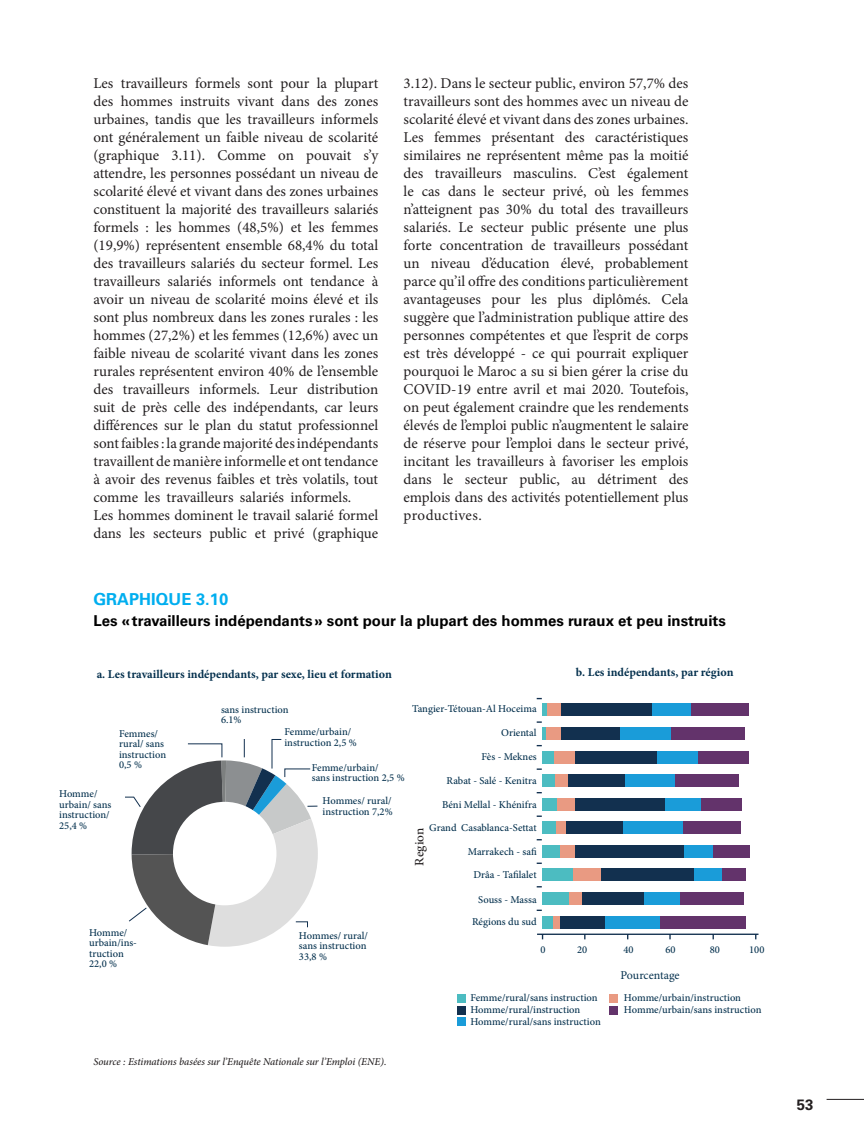
<style>
.page{position:relative;width:864px;height:1134px;background:#fff}
.page>*{position:absolute;margin:0;border:0;box-sizing:border-box;transform-origin:0 0}
.t1{font:18px "Adobe Arabic";color:#231f20}
.f{font:700 16.5px "Univers LT Std";color:#00aeef}
.t2{font:15px/18px "Minion Pro";color:#231f20;text-align:justify}
.t3{font:700 15px "Univers LT Std";color:#000}
.t4{font:700 15px "Univers LT Std";color:#231f20}
.t5{font:700 12px "Minion Pro";color:#05314e}
.t6{font:12px "Minion Pro";letter-spacing:-.005em;color:#05314e}
.t7{font:500 10.5px/10.5px "Minion Pro";color:#05314e}
.Style_de_paragraphe{font:italic 500 10.5px "Minion Pro";letter-spacing:-.005em;color:#231f20}
</style>
<div class="page">
<hr style="left:827px;top:1099px;width:37px;height:1px;background:#231f20">
<div style="left:457px;top:994px;width:8px;height:9px;background:#4cbcc1"></div>
<div style="left:609px;top:994px;width:8px;height:9px;background:#e99a82"></div>
<div style="left:457px;top:1017px;width:8px;height:9px;background:#1a9cd9"></div>
<div style="left:457px;top:1006px;width:8px;height:8px;background:#12304f"></div>
<div style="left:609px;top:1006px;width:8px;height:8px;background:#63336b"></div>
<hr style="left:537px;top:934px;width:222px;height:1px;background:#12304f">
<div style="left:547px;top:704px;width:14px;height:12px;background:#e99a82"></div>
<div style="left:561px;top:704px;width:91px;height:12px;background:#12304f"></div>
<div style="left:542px;top:704px;width:5px;height:12px;background:#4cbcc1"></div>
<div style="left:690px;top:704px;width:58px;height:12px;background:#63336b"></div>
<div style="left:652px;top:704px;width:38px;height:12px;background:#1a9cd9"></div>
<div style="left:546px;top:727px;width:15px;height:13px;background:#e99a82"></div>
<hr style="left:542px;top:727px;width:4px;height:13px;background:#4cbcc1">
<div style="left:671px;top:727px;width:73px;height:13px;background:#63336b"></div>
<div style="left:619px;top:727px;width:52px;height:13px;background:#1a9cd9"></div>
<div style="left:561px;top:727px;width:58px;height:13px;background:#12304f"></div>
<div style="left:542px;top:751px;width:12px;height:12px;background:#4cbcc1"></div>
<div style="left:575px;top:751px;width:82px;height:12px;background:#12304f"></div>
<div style="left:554px;top:751px;width:21px;height:12px;background:#e99a82"></div>
<div style="left:698px;top:751px;width:50px;height:12px;background:#63336b"></div>
<div style="left:657px;top:751px;width:41px;height:12px;background:#1a9cd9"></div>
<div style="left:542px;top:774px;width:13px;height:13px;background:#4cbcc1"></div>
<div style="left:555px;top:774px;width:13px;height:13px;background:#e99a82"></div>
<div style="left:625px;top:774px;width:50px;height:13px;background:#1a9cd9"></div>
<div style="left:568px;top:774px;width:57px;height:13px;background:#12304f"></div>
<div style="left:675px;top:774px;width:64px;height:13px;background:#63336b"></div>
<div style="left:575px;top:798px;width:90px;height:12px;background:#12304f"></div>
<div style="left:557px;top:798px;width:18px;height:12px;background:#e99a82"></div>
<div style="left:665px;top:798px;width:36px;height:12px;background:#1a9cd9"></div>
<div style="left:701px;top:798px;width:41px;height:12px;background:#63336b"></div>
<div style="left:542px;top:798px;width:15px;height:12px;background:#4cbcc1"></div>
<div style="left:555px;top:821px;width:11px;height:13px;background:#e99a82"></div>
<div style="left:542px;top:821px;width:13px;height:13px;background:#4cbcc1"></div>
<div style="left:566px;top:821px;width:57px;height:13px;background:#12304f"></div>
<div style="left:683px;top:821px;width:57px;height:13px;background:#63336b"></div>
<div style="left:623px;top:821px;width:60px;height:13px;background:#1a9cd9"></div>
<div style="left:559px;top:845px;width:16px;height:13px;background:#e99a82"></div>
<div style="left:542px;top:845px;width:17px;height:13px;background:#4cbcc1"></div>
<div style="left:575px;top:845px;width:109px;height:13px;background:#12304f"></div>
<div style="left:713px;top:845px;width:37px;height:13px;background:#63336b"></div>
<div style="left:684px;top:845px;width:29px;height:13px;background:#1a9cd9"></div>
<div style="left:573px;top:869px;width:29px;height:12px;background:#e99a82"></div>
<div style="left:602px;top:869px;width:92px;height:12px;background:#12304f"></div>
<div style="left:694px;top:869px;width:29px;height:12px;background:#1a9cd9"></div>
<div style="left:723px;top:869px;width:23px;height:12px;background:#63336b"></div>
<div style="left:542px;top:869px;width:31px;height:12px;background:#4cbcc1"></div>
<div style="left:581px;top:892px;width:63px;height:13px;background:#12304f"></div>
<div style="left:542px;top:892px;width:27px;height:13px;background:#4cbcc1"></div>
<div style="left:644px;top:892px;width:37px;height:13px;background:#1a9cd9"></div>
<div style="left:569px;top:892px;width:12px;height:13px;background:#e99a82"></div>
<div style="left:681px;top:892px;width:63px;height:13px;background:#63336b"></div>
<div style="left:660px;top:916px;width:85px;height:12px;background:#63336b"></div>
<div style="left:560px;top:916px;width:46px;height:12px;background:#12304f"></div>
<div style="left:606px;top:916px;width:54px;height:12px;background:#1a9cd9"></div>
<div style="left:542px;top:916px;width:11px;height:12px;background:#4cbcc1"></div>
<div style="left:553px;top:916px;width:7px;height:12px;background:#e99a82"></div>
<svg style="left:125px;top:739px;width:193px;height:208px"></svg>
<div style="left:173px;top:802px;width:103px;height:103px;background:#fff;border-radius:50%"></div>
<p class="t2" style="left:93px;top:74px;width:286px">Les travailleurs formels sont pour la plupart des hommes instruits vivant dans des zones urbaines, tandis que les travailleurs informels ont généralement un faible niveau de scolarité (graphique 3.11). Comme on pouvait s’y attendre, les personnes possédant un niveau de scolarité élevé et vivant dans des zones urbaines constituent la majorité des travailleurs salariés formels : les hommes (48,5%) et les femmes (19,9%) représentent ensemble 68,4% du total des travailleurs salariés du secteur formel. Les travailleurs salariés informels ont tendance à avoir un niveau de scolarité moins élevé et ils sont plus nombreux dans les zones rurales : les hommes (27,2%) et les femmes (12,6%) avec un faible niveau de scolarité vivant dans les zones rurales représentent environ 40% de l’ensemble des travailleurs informels. Leur distribution suit de près celle des indépendants, car leurs différences sur le plan du statut professionnel sont faibles : la grande majorité des indépendants travaillent de manière informelle et ont tendance à avoir des revenus faibles et très volatils, tout comme les travailleurs salariés informels.</p>
<p class="t2" style="left:93px;top:506px;width:286px">Les hommes dominent le travail salarié formel dans les secteurs public et privé (graphique</p>
<p class="t2" style="left:404px;top:74px;width:286px">3.12). Dans le secteur public, environ 57,7% des travailleurs sont des hommes avec un niveau de scolarité élevé et vivant dans des zones urbaines.<br>Les femmes présentant des caractéristiques similaires ne représentent même pas la moitié des travailleurs masculins. C’est également le cas dans le secteur privé, où les femmes n’atteignent pas 30% du total des travailleurs salariés. Le secteur public présente une plus forte concentration de travailleurs possédant un niveau d’éducation élevé, probablement parce qu’il offre des conditions particulièrement avantageuses pour les plus diplômés. Cela suggère que l’administration publique attire des personnes compétentes et que l’esprit de corps est très développé - ce qui pourrait expliquer pourquoi le Maroc a su si bien gérer la crise du COVID-19 entre avril et mai 2020. Toutefois, on peut également craindre que les rendements élevés de l’emploi public n’augmentent le salaire de réserve pour l’emploi dans le secteur privé, incitant les travailleurs à favoriser les emplois dans le secteur public, au détriment des emplois dans des activités potentiellement plus productives.</p>
<p class="f" style="left:93px;top:590px;width:136px">GRAPHIQUE 3.10</p>
<p class="t3" style="left:93px;top:612px;width:634px">Les «travailleurs indépendants» sont pour la plupart des hommes ruraux et peu instruits</p>
<p class="t5" style="left:97px;top:666px;width:297px">a. Les travailleurs indépendants, par sexe, lieu et formation</p>
<p class="t5" style="left:576px;top:664px;width:159px">b. Les indépendants, par région</p>
<p class="t7" style="left:119px;top:728px;width:49px">Femmes/ rural/ sans instruction<br>0,5 %</p>
<p class="t7" style="left:59px;top:789px;width:54px">Homme/ urbain/ sans instruction/</p>
<p class="t7" style="left:59px;top:820px;width:29px">25,4 %</p>
<p class="t7" style="left:89px;top:927px;width:49px">Homme/ urbain/ins&shy;truction</p>
<p class="t7" style="left:89px;top:959px;width:29px">22,0 %</p>
<p class="t7" style="left:221px;top:704px;width:69px">sans instruction</p>
<p class="t7" style="left:221px;top:715px;width:22px">6.1%</p>
<p class="t7" style="left:284px;top:727px;width:68px">Femme/urbain/</p>
<p class="t7" style="left:284px;top:737px;width:74px">instruction 2,5 %</p>
<p class="t7" style="left:312px;top:762px;width:68px">Femme/urbain/</p>
<p class="t7" style="left:312px;top:773px;width:94px">sans instruction 2,5 %</p>
<p class="t7" style="left:323px;top:796px;width:72px">Hommes/ rural/ instruction 7,2%</p>
<p class="t7" style="left:299px;top:930px;width:71px">Hommes/ rural/ sans instruction<br>33,8 %</p>
<p class="t7" style="left:412px;top:704px;width:126px">Tangier-Tétouan-Al Hoceima</p>
<p class="t7" style="left:501px;top:728px;width:37px">Oriental</p>
<p class="t7" style="left:482px;top:752px;width:57px">Fès - Meknes</p>
<p class="t7" style="left:447px;top:776px;width:92px">Rabat - Salé - Kenitra</p>
<p class="t7" style="left:442px;top:799px;width:96px">Béni Mellal - Khénifra</p>
<p class="t7" style="left:429px;top:822px;width:109px">Grand Casablanca-Settat</p>
<p class="t1" style="left:407px;top:866px;width:39px;rotate:-90deg">Region</p>
<p class="t7" style="left:468px;top:846px;width:70px">Marrakech - safi</p>
<p class="t7" style="left:473px;top:869px;width:65px">Drâa - Tafilalet</p>
<p class="t7" style="left:478px;top:895px;width:60px">Souss - Massa</p>
<p class="t7" style="left:472px;top:917px;width:66px">Régions du sud</p>
<p class="t7" style="left:540px;top:944px;width:7px">0</p>
<p class="t7" style="left:577px;top:944px;width:12px">20</p>
<p class="t7" style="left:623px;top:944px;width:12px">40</p>
<p class="t7" style="left:665px;top:944px;width:12px">60</p>
<p class="t7" style="left:710px;top:944px;width:12px">80</p>
<p class="t7" style="left:749px;top:944px;width:17px">100</p>
<p class="t7" style="left:470px;top:993px;width:129px">Femme/rural/sans instruction</p>
<p class="t7" style="left:470px;top:1005px;width:111px">Homme/rural/instruction</p>
<p class="t7" style="left:470px;top:1017px;width:132px">Homme/rural/sans instruction</p>
<p class="t6" style="left:621px;top:967px;width:61px">Pourcentage</p>
<p class="t7" style="left:624px;top:993px;width:119px">Homme/urbain/instruction</p>
<p class="t7" style="left:624px;top:1005px;width:139px">Homme/urbain/sans instruction</p>
<p class="Style_de_paragraphe" style="left:93px;top:1055px;width:295px">Source : Estimations basées sur l’Enquête Nationale sur l’Emploi (ENE).</p>
<p class="t4" style="left:797px;top:1096px;width:18px">53</p>
</div>
